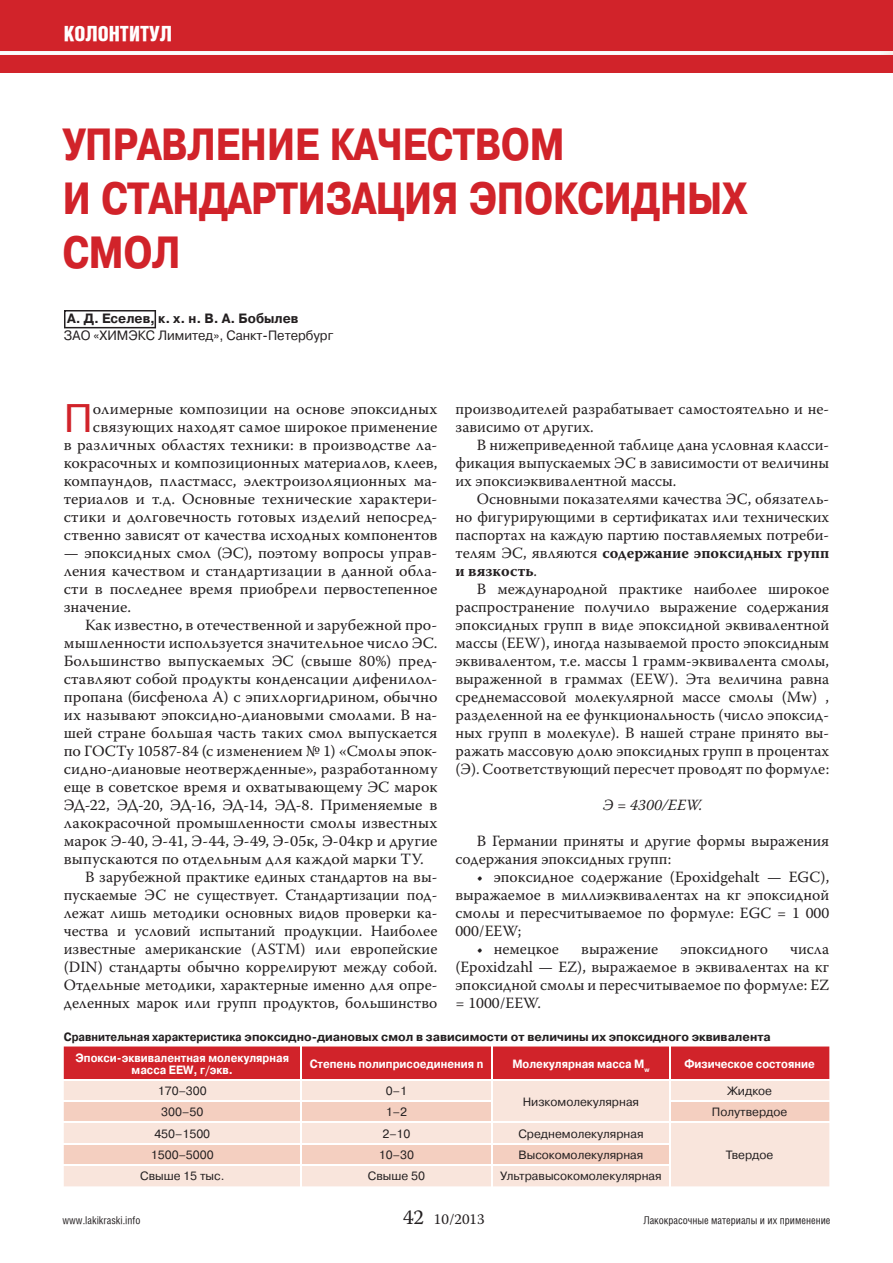
<style>
.page{position:relative;width:893px;height:1263px;background:#fff}
.page>*{position:absolute;margin:0;border:0;box-sizing:border-box;transform-origin:0 0}
.t1{font:700 45px/54px "Pragmatica Cond C";color:#d1232a}
.t2{font:39.9px "Pragmatica C";color:#d1232a}
.t3{font:900 21px "GL Helios Cond";color:#fff;scale:.95 1}
.t4{font:15.6px/18px "Warnock Pro";color:#231f20;text-align:justify}
.t5{font:italic 15.6px "Warnock Pro";color:#231f20}
.t6{font:15px "Warnock Pro";color:#231f20}
.t7{font:13.5px "Pragmatica C";color:#231f20;scale:.96 1}
.t8{font:700 13.5px "Pragmatica C";color:#231f20;scale:.96 1}
.t9{font:12px "Pragmatica C";color:#231f20}
.t10{font:700 12px/12px "Pragmatica C";color:#fff;text-align:center;scale:.9 1}
.t11{font:700 12px "Pragmatica C";color:#231f20;scale:.9 1}
.t12{font:10.5px "GL Helios Cond";color:#231f20}
.s1{font-weight:700}
.s2{font-size:21px}
</style>
<div class="page">
<div style="left:0;top:0;width:893px;height:72px;background:#d1232a"></div>
<hr style="left:0;top:52px;width:893px;height:3px;background:#fbfbfb">
<svg style="left:64px;top:1046px;width:765px;height:140px;background:#efb5af"></svg>
<svg style="left:64px;top:310px;width:92px;height:18px"></svg>
<h3 class="t3" style="left:64px;top:22px;width:116px">КОЛОНТИТУЛ</h3>
<h1 class="t1" style="left:63px;top:118px;width:686px">УПРАВЛЕНИЕ КАЧЕСТВОМ<br>И СТАНДАРТИЗАЦИЯ ЭПОКСИДНЫХ<br>СМОЛ</h1>
<p class="t8" style="left:67px;top:311px;width:243px">А. Д. Еселев, к. х. н. В. А. Бобылев</p>
<p class="t7" style="left:64px;top:327px;width:282px">ЗАО «ХИМЭКС Лимитед», Санкт-Петербург</p>
<h2 class="t2" style="left:64px;top:395px;width:31px">П</h2>
<p class="t4" style="left:64px;top:401px;width:375px;text-align:right">олимерные композиции на основе эпоксидных связующих находят самое широкое применение<br>в различных областях техники: в производстве ла&shy;кокрасочных и композиционных материалов, клеев, компаундов, пластмасс, электроизоляционных ма&shy;териалов и т.д. Основные технические характери&shy;стики и долговечность готовых изделий непосред&shy;ственно зависят от качества исходных компонентов</p>
<p class="t4" style="left:64px;top:545px;width:375px">— эпоксидных смол (ЭС), поэтому вопросы управ&shy;ления качеством и стандартизации в данной обла&shy;сти в последнее время приобрели первостепенное значение.</p>
<p class="t4" style="left:85px;top:617px;width:354px">Как известно, в отечественной и зарубежной про-</p>
<p class="t4" style="left:64px;top:635px;width:375px">мышленности используется значительное число ЭС.</p>
<p class="t4" style="left:64px;top:653px;width:375px">Большинство выпускаемых ЭС (свыше 80%) пред-</p>
<p class="t4" style="left:64px;top:671px;width:375px">ставляют собой продукты конденсации дифенилол-</p>
<p class="t4" style="left:64px;top:689px;width:375px">пропана (бисфенола А) с эпихлоргидрином, обычно</p>
<p class="t4" style="left:64px;top:707px;width:375px">их называют эпоксидно-диановыми смолами. В на-</p>
<p class="t4" style="left:64px;top:725px;width:375px">шей стране большая часть таких смол выпускается</p>
<p class="t4" style="left:64px;top:743px;width:375px">по ГОСТу 10587-84 (с изменением № 1) «Смолы эпок-</p>
<p class="t4" style="left:64px;top:761px;width:375px">сидно-диановые неотвержденные», разработанному</p>
<p class="t4" style="left:64px;top:779px;width:375px">еще в советское время и охватывающему ЭС марок</p>
<p class="t4" style="left:64px;top:797px;width:375px">ЭД-22, ЭД-20, ЭД-16, ЭД-14, ЭД-8. Применяемые в</p>
<p class="t4" style="left:64px;top:815px;width:375px">лакокрасочной промышленности смолы известных</p>
<p class="t4" style="left:64px;top:833px;width:375px">марок Э-40, Э-41, Э-44, Э-49, Э-05к, Э-04кр и другие</p>
<p class="t4" style="left:64px;top:851px;width:361px">выпускаются по отдельным для каждой марки ТУ.</p>
<p class="t4" style="left:85px;top:869px;width:354px">В зарубежной практике единых стандартов на вы-</p>
<p class="t4" style="left:64px;top:887px;width:375px">пускаемые ЭС не существует. Стандартизации под-</p>
<p class="t4" style="left:64px;top:905px;width:375px">лежат лишь методики основных видов проверки ка-</p>
<p class="t4" style="left:64px;top:923px;width:375px">чества и условий испытаний продукции. Наиболее</p>
<p class="t4" style="left:64px;top:941px;width:375px">известные американские (ASTM) или европейские</p>
<p class="t4" style="left:64px;top:959px;width:375px">(DIN) стандарты обычно коррелируют между собой.</p>
<p class="t4" style="left:64px;top:977px;width:375px">Отдельные методики, характерные именно для опре-</p>
<p class="t4" style="left:64px;top:995px;width:375px">деленных марок или групп продуктов, большинство</p>
<p class="t4" style="left:455px;top:401px;width:375px">производителей разрабатывает самостоятельно и не&shy;зависимо от других.</p>
<p class="t4" style="left:455px;top:437px;width:375px;text-indent:21px">В нижеприведенной таблице дана условная класси&shy;фикация выпускаемых ЭС в зависимости от величины их эпоксиэквивалентной массы.</p>
<p class="t4" style="left:455px;top:491px;width:375px;text-indent:21px">Основными показателями качества ЭС, обязатель&shy;но фигурирующими в сертификатах или технических паспортах на каждую партию поставляемых потреби&shy;телям ЭС, являются <span class="s1">содержание эпоксидных групп и вязкость</span>.</p>
<p class="t4" style="left:455px;top:581px;width:375px;text-indent:21px">В международной практике наиболее широкое распространение получило выражение содержания эпоксидных групп в виде эпоксидной эквивалентной массы (EEW), иногда называемой просто эпоксидным эквивалентом, т.е. массы 1 грамм-эквивалента смолы, выраженной в граммах (EEW). Эта величина равна среднемассовой молекулярной массе смолы (Mw) , разделенной на ее функциональность (число эпоксид&shy;ных групп в молекуле). В нашей стране принято вы&shy;ражать массовую долю эпоксидных групп в процентах (Э). Соответствующий пересчет проводят по формуле:</p>
<p class="t5" style="left:603px;top:795px;width:101px">Э = 4300/EEW.</p>
<p class="t4" style="left:455px;top:833px;width:375px;text-indent:21px">В Германии приняты и другие формы выражения содержания эпоксидных групп:</p>
<p class="t4" style="left:455px;top:869px;width:375px;text-indent:21px">• эпоксидное содержание (Epoxidgehalt — EGC), выражаемое в миллиэквивалентах на кг эпоксидной смолы и пересчитываемое по формуле: EGC = 1 000<br>000/EEW;</p>
<p class="t4" style="left:477px;top:941px;width:84px">• немецкое</p>
<p class="t4" style="left:581px;top:941px;width:79px">выражение</p>
<p class="t4" style="left:680px;top:941px;width:89px">эпоксидного</p>
<p class="t4" style="left:455px;top:941px;width:375px;text-indent:335px">числа (Epoxidzahl — EZ), выражаемое в эквивалентах на кг эпоксидной смолы и пересчитываемое по формуле: EZ = 1000/EEW.</p>
<p class="t11" style="left:64px;top:1030px;width:787px">Сравнительная характеристика эпоксидно-диановых смол в зависимости от величины их эпоксидного эквивалента</p>
<p class="t10" style="left:76px;top:1052px;width:239px">Эпокси-эквивалентная молекулярная масса EEW, г/экв.</p>
<p class="t10" style="left:310px;top:1058px;width:194px">Степень полиприсоединения n</p>
<p class="t10" style="left:512px;top:1058px;width:154px">Молекулярная масса M<sub>w</sub></p>
<p class="t10" style="left:684px;top:1058px;width:146px">Физическое состояние</p>
<p class="t9" style="left:158px;top:1084px;width:50px">170–300</p>
<p class="t9" style="left:386px;top:1084px;width:23px">0–1</p>
<p class="t9" style="left:523px;top:1094px;width:118px">Низкомолекулярная</p>
<p class="t9" style="left:727px;top:1084px;width:47px">Жидкое</p>
<p class="t9" style="left:161px;top:1105px;width:44px">300–50</p>
<p class="t9" style="left:386px;top:1105px;width:23px">1–2</p>
<p class="t9" style="left:712px;top:1105px;width:77px">Полутвердое</p>
<p class="t9" style="left:154px;top:1126px;width:57px">450–1500</p>
<p class="t9" style="left:382px;top:1126px;width:30px">2–10</p>
<p class="t9" style="left:518px;top:1126px;width:127px">Среднемолекулярная</p>
<p class="t9" style="left:151px;top:1148px;width:64px">1500–5000</p>
<p class="t9" style="left:379px;top:1148px;width:37px">10–30</p>
<p class="t9" style="left:518px;top:1148px;width:126px">Высокомолекулярная</p>
<p class="t9" style="left:726px;top:1148px;width:49px">Твердое</p>
<p class="t9" style="left:140px;top:1169px;width:86px">Свыше 15 тыс.</p>
<p class="t9" style="left:368px;top:1169px;width:59px">Свыше 50</p>
<p class="t9" style="left:500px;top:1169px;width:163px">Ультравысокомолекулярная</p>
<p class="t12" style="left:63px;top:1214px;width:79px">www.lakikraski.info</p>
<p class="t6" style="left:403px;top:1213px;width:83px"><span class="s2">42</span> 10/2013</p>
<p class="t12" style="left:643px;top:1214px;width:189px">Лакокрасочные материалы и их применение</p>
</div>
